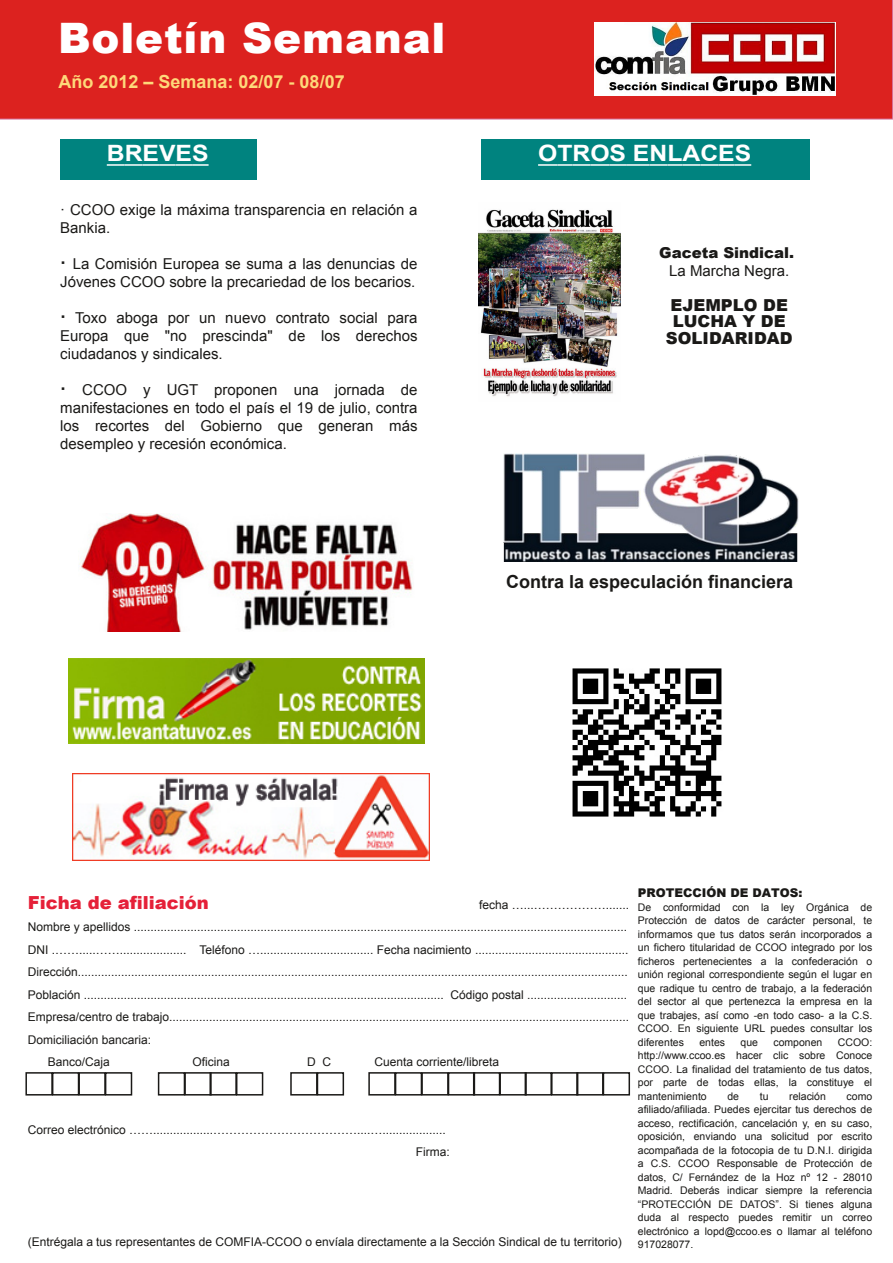
<style>
.page{position:relative;width:893px;height:1263px;background:#fff}
.page>*{position:absolute;margin:0;border:0;box-sizing:border-box;transform-origin:0 0}
.t1{font:900 42px "Arial";letter-spacing:.02em;color:#fff}
.t2{font:700 22.5px "Arial";color:#fff;scale:1.1 1}
.t3{font:700 18px "Arial";color:#1a1917}
.t4{font:700 18px "Arial";color:#fed97a}
.t5{font:900 18px "Arial";color:#e52038}
.t6{font:900 16.5px/16.5px "Arial";color:#1a1917;text-align:center}
.t7{font:15px/18px "Arial";color:#1a1917}
.t8{font:900 15px "Arial";color:#1a1917}
.t9{font:12px/22.5px "Arial";color:#1a1917}
.t10{font:900 12px "Arial";color:#1a1917}
.t11{font:10.5px/13.5px "Arial";color:#1a1917;text-align:justify}
.s1{font-weight:700;font-size:18px}
</style>
<div class="page">
<div style="left:0;top:0;width:893px;height:119px;background:#dc221f"></div>
<img style="left:595px;top:22px;width:241px;height:73px">
<div style="left:60px;top:139px;width:196px;height:40px;background:#00837f"></div>
<svg style="left:107px;top:164px;width:102px;height:2px"></svg>
<div style="left:481px;top:139px;width:329px;height:40px;background:#00837f"></div>
<svg style="left:538px;top:164px;width:52px;height:2px"></svg>
<hr style="left:590px;top:164px;width:20px;height:2px;background:#fff">
<svg style="left:610px;top:164px;width:141px;height:2px"></svg>
<div style="left:25px;top:1072px;width:28px;height:23px;border:2px solid #1a1917"></div>
<div style="left:52px;top:1072px;width:27px;height:23px;border:2px solid #1a1917"></div>
<div style="left:78px;top:1072px;width:28px;height:23px;border:2px solid #1a1917"></div>
<div style="left:105px;top:1072px;width:27px;height:23px;border:2px solid #1a1917"></div>
<div style="left:158px;top:1072px;width:27px;height:23px;border:2px solid #1a1917"></div>
<div style="left:184px;top:1072px;width:28px;height:23px;border:2px solid #1a1917"></div>
<div style="left:209px;top:1072px;width:28px;height:23px;border:2px solid #1a1917"></div>
<div style="left:236px;top:1072px;width:27px;height:23px;border:2px solid #1a1917"></div>
<div style="left:290px;top:1072px;width:28px;height:23px;border:2px solid #1a1917"></div>
<div style="left:317px;top:1072px;width:27px;height:23px;border:2px solid #1a1917"></div>
<div style="left:368px;top:1072px;width:28px;height:23px;border:2px solid #1a1917"></div>
<div style="left:395px;top:1072px;width:27px;height:23px;border:2px solid #1a1917"></div>
<div style="left:421px;top:1072px;width:28px;height:23px;border:2px solid #1a1917"></div>
<div style="left:448px;top:1072px;width:27px;height:23px;border:2px solid #1a1917"></div>
<div style="left:473px;top:1072px;width:27px;height:23px;border:2px solid #1a1917"></div>
<div style="left:499px;top:1072px;width:28px;height:23px;border:2px solid #1a1917"></div>
<div style="left:525px;top:1072px;width:27px;height:23px;border:2px solid #1a1917"></div>
<div style="left:551px;top:1072px;width:27px;height:23px;border:2px solid #1a1917"></div>
<div style="left:576px;top:1072px;width:28px;height:23px;border:2px solid #1a1917"></div>
<div style="left:603px;top:1072px;width:27px;height:23px;border:2px solid #1a1917"></div>
<img style="left:478px;top:209px;width:143px;height:188px">
<img style="left:69px;top:658px;width:356px;height:86px">
<img style="left:79px;top:514px;width:334px;height:117px">
<img style="left:504px;top:453px;width:295px;height:109px">
<img style="left:572px;top:668px;width:150px;height:149px">
<img style="left:73px;top:773px;width:357px;height:88px">
<h1 class="t1" style="left:58px;top:14px;width:389px">Boletín Semanal</h1>
<h3 class="t4" style="left:58px;top:71px;width:288px">Año 2012 – Semana: 02/07 - 08/07</h3>
<h2 class="t2" style="left:107px;top:140px;width:94px">BREVES</h2>
<p class="t7" style="left:60px;top:201px;width:359px">· CCOO exige la máxima transparencia en relación a<br>Bankia.</p>
<p class="t7" style="left:60px;top:255px;width:359px"><span class="s1">·</span> La Comisión Europea se suma a las denuncias de<br>Jóvenes CCOO sobre la precariedad de los becarios.</p>
<p class="t7" style="left:60px;top:309px;width:359px;text-align:justify"><span class="s1">·</span> Toxo aboga por un nuevo contrato social para Europa que "no prescinda" de los derechos ciudadanos y sindicales.</p>
<p class="t7" style="left:60px;top:381px;width:359px;text-align:justify"><span class="s1">·</span> CCOO y UGT proponen una jornada de manifestaciones en todo el país el 19 de julio, contra los recortes del Gobierno que generan más desempleo y recesión económica.</p>
<h2 class="t2" style="left:538px;top:140px;width:195px">OTROS ENLACES</h2>
<p class="t8" style="left:659px;top:244px;width:137px">Gaceta Sindical.</p>
<p class="t7" style="left:669px;top:262px;width:122px">La Marcha Negra.</p>
<h3 class="t6" style="left:666px;top:297px;width:128px">EJEMPLO DE<br>LUCHA Y DE<br>SOLIDARIDAD</h3>
<h3 class="t3" style="left:506px;top:572px;width:289px">Contra la especulación financiera</h3>
<h3 class="t5" style="left:28px;top:892px;width:183px">Ficha de afiliación</h3>
<p class="t9" style="left:479px;top:893px;width:152px">fecha …...……………….......</p>
<p class="t9" style="left:28px;top:916px;width:601px">Nombre y apellidos ....................................................................................................................................................</p>
<p class="t9" style="left:28px;top:938px;width:602px">DNI .…….....…….................... Teléfono ….................................. Fecha nacimiento ..............................................</p>
<p class="t9" style="left:28px;top:961px;width:602px">Dirección.....................................................................................................................................................................</p>
<p class="t9" style="left:28px;top:983px;width:601px">Población ............................................................................................................ Código postal ..............................</p>
<p class="t9" style="left:28px;top:1006px;width:603px">Empresa/centro de trabajo..........................................................................................................................................</p>
<p class="t9" style="left:28px;top:1028px;width:125px">Domiciliación bancaria:</p>
<p class="t9" style="left:48px;top:1051px;width:64px">Banco/Caja</p>
<p class="t9" style="left:192px;top:1051px;width:39px">Oficina</p>
<p class="t9" style="left:307px;top:1051px;width:25px">D C</p>
<p class="t9" style="left:374px;top:1051px;width:126px">Cuenta corriente/libreta</p>
<p class="t9" style="left:416px;top:1118px;width:35px;text-indent:-388px">Correo electrónico ……..................………………………………....…...................<br>Firma:</p>
<p class="t9" style="left:28px;top:1231px;width:595px">(Entrégala a tus representantes de COMFIA-CCOO o envíala directamente a la Sección Sindical de tu territorio)</p>
<p class="t10" style="left:638px;top:886px;width:166px">PROTECCIÓN DE DATOS:</p>
<p class="t11" style="left:638px;top:900px;width:236px">De conformidad con la ley Orgánica de Protección de datos de carácter personal, te informamos que tus datos serán incorporados a un fichero titularidad de CCOO integrado por los ficheros pertenecientes a la confederación o unión regional correspondiente según el lugar en que radique tu centro de trabajo, a la federación del sector al que pertenezca la empresa en la que trabajes, así como -en todo caso- a la C.S.<br>CCOO. En siguiente URL puedes consultar los diferentes</p>
<p class="t11" style="left:638px;top:1035px;width:236px;text-indent:200px">CCOO: http://www.ccoo.es hacer clic sobre Conoce CCOO. La finalidad del tratamiento de tus datos, por parte de todas ellas, la constituye el mantenimiento</p>
<p class="t11" style="left:699px;top:1035px;width:27px">entes</p>
<p class="t11" style="left:740px;top:1035px;width:19px">que</p>
<p class="t11" style="left:773px;top:1035px;width:51px">componen</p>
<p class="t11" style="left:727px;top:1089px;width:13px">de</p>
<p class="t11" style="left:760px;top:1089px;width:10px">tu</p>
<p class="t11" style="left:789px;top:1089px;width:38px">relación</p>
<p class="t11" style="left:638px;top:1089px;width:236px;text-indent:209px">como afiliado/afiliada. Puedes ejercitar tus derechos de acceso, rectificación, cancelación y, en su caso, oposición, enviando una solicitud por escrito acompañada de la fotocopia de tu D.N.I. dirigida a C.S. CCOO Responsable de Protección de datos, C/ Fernández de la Hoz nº 12 - 28010<br>Madrid. Deberás indicar siempre la referencia “PROTECCIÓN DE DATOS”. Si tienes alguna duda al respecto puedes remitir un correo electrónico a lopd@ccoo.es o llamar al teléfono 917028077.</p>
</div>
